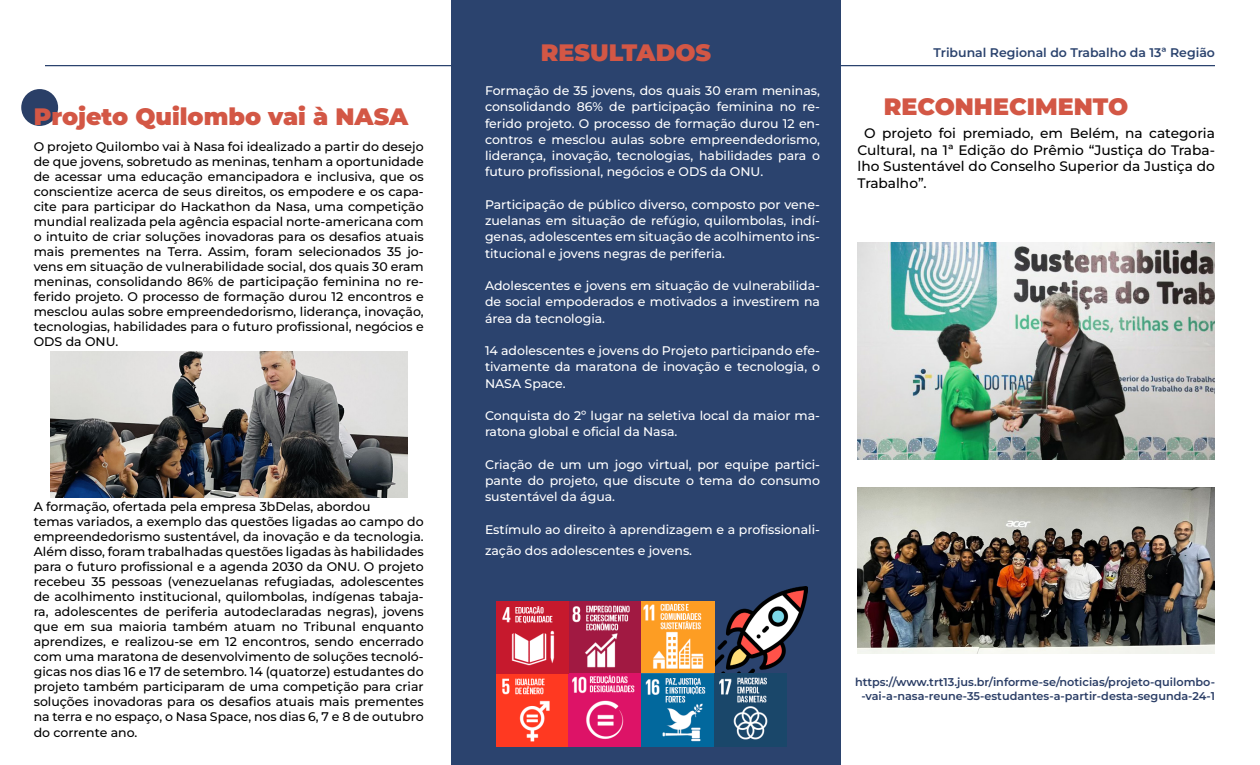
<style>
.page{position:relative;width:1260px;height:765px;background:#fff}
.page>*{position:absolute;margin:0;border:0;box-sizing:border-box;transform-origin:0 0}
.t1{font:900 23.75px "Montserrat";color:#d35745}
.t2{font:500 13.75px/16.5px "Montserrat";color:#000;text-align:justify}
.t3{font:500 12.5px/15px "Montserrat";color:#000;text-align:justify}
.t4{font:500 12.5px/16.2px "Montserrat";color:#fff;text-align:justify}
.t5{font:600 12.5px "Montserrat";color:#2b436e}
.t6{font:600 11.25px/13.5px "Montserrat";color:#2b3e66;text-align:center}
</style>
<div class="page">
<div style="left:21px;top:89px;width:37px;height:37px;background:#2a3f67;border-radius:50%"></div>
<div style="left:451px;top:0;width:390px;height:765px;background:#2b436e"></div>
<img style="left:858px;top:488px;width:357px;height:166px">
<img style="left:858px;top:242px;width:357px;height:218px">
<img style="left:50px;top:351px;width:358px;height:147px">
<img style="left:714px;top:587px;width:94px;height:87px">
<img style="left:496px;top:601px;width:218px;height:146px">
<img style="left:714px;top:674px;width:73px;height:73px">
<hr style="left:45px;top:65px;width:1170px;height:1px;background:#2b436e">
<p class="t1" style="left:34px;top:99px;width:376px">Projeto Quilombo vai à NASA</p>
<p class="t3" style="left:34px;top:138px;width:392px">O projeto Quilombo vai à Nasa foi idealizado a partir do desejo de que jovens, sobretudo as meninas, tenham a oportunidade de acessar uma educação emancipadora e inclusiva, que os conscientize acerca de seus direitos, os empodere e os capa&shy;cite para participar do Hackathon da Nasa, uma competição mundial realizada pela agência espacial norte-americana com o intuito de criar soluções inovadoras para os desafios atuais mais prementes na Terra. Assim, foram selecionados 35 jo&shy;vens em situação de vulnerabilidade social, dos quais 30 eram meninas, consolidando 86% de participação feminina no re&shy;ferido projeto. O processo de formação durou 12 encontros e mesclou aulas sobre empreendedorismo, liderança, inovação, tecnologias, habilidades para o futuro profissional, negócios e ODS da ONU.</p>
<p class="t3" style="left:34px;top:498px;width:338px">A formação, ofertada pela empresa 3bDelas, abordou</p>
<p class="t3" style="left:34px;top:513px;width:392px">temas variados, a exemplo das questões ligadas ao campo do empreendedorismo sustentável, da inovação e da tecnologia.<br>Além disso, foram trabalhadas questões ligadas às habilidades para o futuro profissional e a agenda 2030 da ONU. O projeto recebeu 35 pessoas (venezuelanas refugiadas, adolescentes de acolhimento institucional, quilombolas, indígenas tabaja&shy;ra, adolescentes de periferia autodeclaradas negras), jovens que em sua maioria também atuam no Tribunal enquanto aprendizes, e realizou-se em 12 encontros, sendo encerrado com uma maratona de desenvolvimento de soluções tecnoló&shy;gicas nos dias 16 e 17 de setembro. 14 (quatorze) estudantes do projeto também participaram de uma competição para criar soluções inovadoras para os desafios atuais mais prementes na terra e no espaço, o Nasa Space, nos dias 6, 7 e 8 de outubro</p>
<p class="t3" style="left:34px;top:725px;width:105px">do corrente ano.</p>
<p class="t1" style="left:541px;top:35px;width:172px">RESULTADOS</p>
<p class="t4" style="left:485px;top:82px;width:337px">Formação de 35 jovens, dos quais 30 eram meninas, consolidando 86% de participação feminina no re&shy;ferido projeto. O processo de formação durou 12 en&shy;contros e mesclou aulas sobre empreendedorismo, liderança, inovação, tecnologias, habilidades para o futuro profissional, negócios e ODS da ONU.</p>
<p class="t4" style="left:485px;top:196px;width:336px">Participação de público diverso, composto por vene&shy;zuelanas em situação de refúgio, quilombolas, indí&shy;genas, adolescentes em situação de acolhimento ins&shy;titucional e jovens negras de periferia.</p>
<p class="t4" style="left:485px;top:277px;width:337px">Adolescentes e jovens em situação de vulnerabilida&shy;de social empoderados e motivados a investirem na área da tecnologia.</p>
<p class="t4" style="left:485px;top:342px;width:337px">14 adolescentes e jovens do Projeto participando efe&shy;tivamente da maratona de inovação e tecnologia, o NASA Space.</p>
<p class="t4" style="left:485px;top:407px;width:336px">Conquista do 2º lugar na seletiva local da maior ma&shy;ratona global e oficial da Nasa.</p>
<p class="t4" style="left:485px;top:456px;width:336px">Criação de um um jogo virtual, por equipe partici&shy;pante do projeto, que discute o tema do consumo sustentável da água.</p>
<p class="t4" style="left:485px;top:518px;width:336px;line-height:21.2px">Estímulo ao direito à aprendizagem e a profissionali&shy;zação dos adolescentes e jovens.</p>
<p class="t5" style="left:933px;top:44px;width:283px">Tribunal Regional do Trabalho da 13ª Região</p>
<p class="t1" style="left:884px;top:89px;width:246px">RECONHECIMENTO</p>
<p class="t2" style="left:858px;top:125px;width:359px;text-indent:7px">O projeto foi premiado, em Belém, na categoria Cultural, na 1ª Edição do Prêmio “Justiça do Traba&shy;lho Sustentável do Conselho Superior da Justiça do Trabalho”.</p>
<p class="t6" style="left:855px;top:675px;width:361px">https://www.trt13.jus.br/informe-se/noticias/projeto-quilombo--vai-a-nasa-reune-35-estudantes-a-partir-desta-segunda-24-1</p>
</div>
